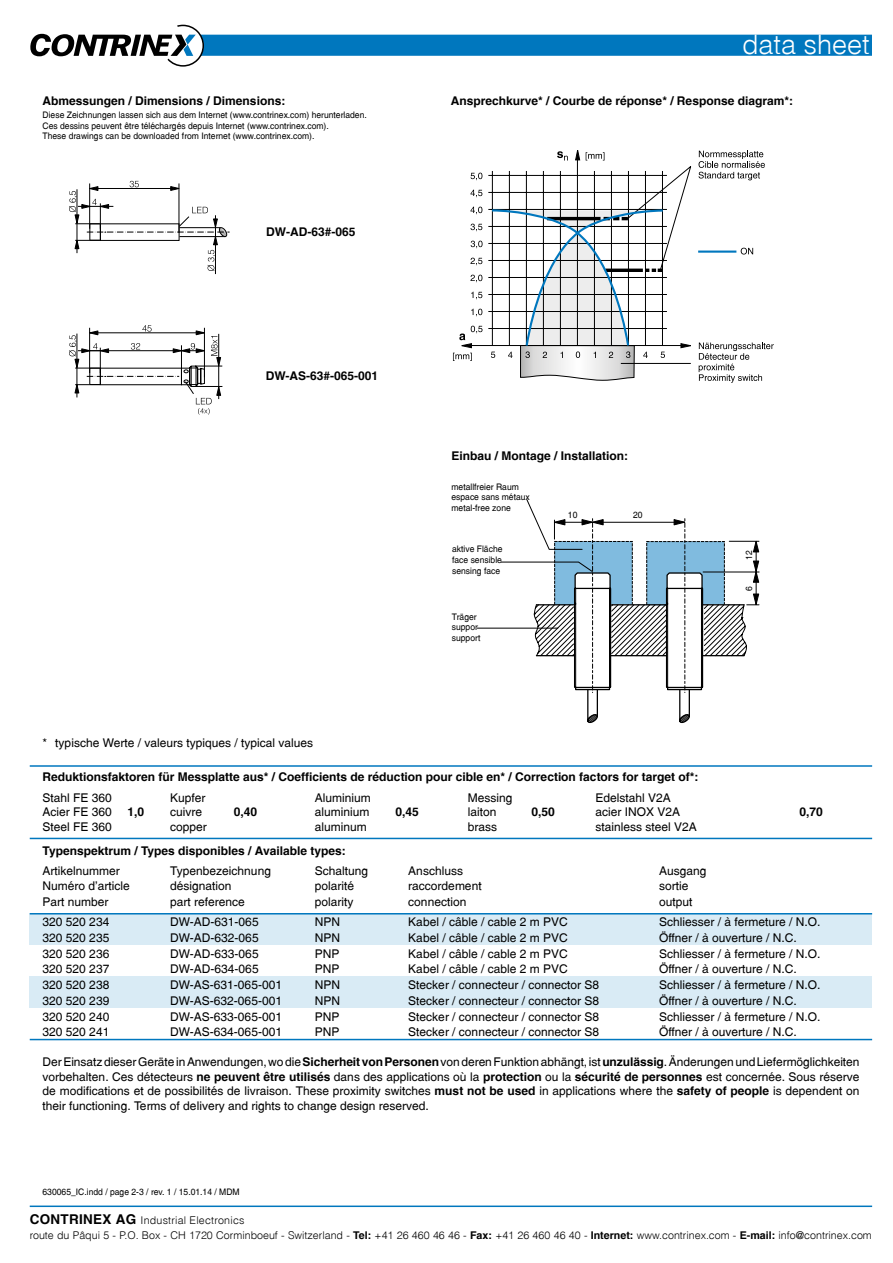
<style>
.page{position:relative;width:893px;height:1263px;background:#fff}
.page>*{position:absolute;margin:0;border:0;box-sizing:border-box;transform-origin:0 0}
.t1{font:27px "Switzerland Light Plain";color:#fff}
.t2{font:12px/14.4px "Switzerland Plain";color:#000;text-align:justify}
.t3{font:700 12px "Switzerland";color:#000}
.t4{font:10.65px/14.7px "Switzerland Light Plain";color:#000}
.t5{font:9px/10.8px "Switzerland Plain";color:#000;scale:.95 1}
.s1{font-family:"Switzerland";font-weight:700}
.s2{font-family:"Switzerland";font-weight:700;font-size:13.5px}
</style>
<div class="page">
<hr style="left:30px;top:765px;width:842px;height:2px;background:#0077be">
<hr style="left:30px;top:838px;width:842px;height:1px;background:#0077be">
<hr style="left:30px;top:1205px;width:842px;height:2px;background:#0077be">
<div style="left:30px;top:914px;width:842px;height:31px;background:#d9ebf5"></div>
<div style="left:30px;top:976px;width:842px;height:32px;background:#d9ebf5"></div>
<hr style="left:30px;top:1039px;width:842px;height:1px;background:#0077be">
<hr style="left:30px;top:913px;width:842px;height:1px;background:#0077be">
<svg style="left:30px;top:25px;width:842px;height:42px"></svg>
<svg style="left:699px;top:343px;width:75px;height:40px"></svg>
<svg style="left:698px;top:151px;width:67px;height:29px"></svg>
<svg style="left:471px;top:309px;width:11px;height:7px"></svg>
<svg style="left:470px;top:275px;width:12px;height:7px"></svg>
<svg style="left:470px;top:258px;width:12px;height:7px"></svg>
<svg style="left:471px;top:292px;width:11px;height:7px"></svg>
<svg style="left:471px;top:241px;width:12px;height:7px"></svg>
<svg style="left:470px;top:224px;width:12px;height:7px"></svg>
<svg style="left:470px;top:207px;width:12px;height:7px"></svg>
<svg style="left:470px;top:190px;width:12px;height:7px"></svg>
<svg style="left:471px;top:173px;width:11px;height:7px"></svg>
<hr style="left:488px;top:328px;width:179px;height:1px;background:#000">
<hr style="left:488px;top:311px;width:179px;height:1px;background:#000">
<hr style="left:488px;top:294px;width:179px;height:1px;background:#000">
<hr style="left:488px;top:277px;width:179px;height:1px;background:#000">
<hr style="left:488px;top:260px;width:179px;height:1px;background:#000">
<hr style="left:488px;top:243px;width:179px;height:1px;background:#000">
<hr style="left:488px;top:226px;width:179px;height:1px;background:#000">
<hr style="left:488px;top:209px;width:179px;height:1px;background:#000">
<hr style="left:488px;top:192px;width:179px;height:1px;background:#000">
<hr style="left:488px;top:175px;width:179px;height:1px;background:#000">
<hr style="left:698px;top:251px;width:38px;height:2px;background:#0077be">
<svg style="left:741px;top:248px;width:12px;height:6px"></svg>
<svg style="left:453px;top:326px;width:29px;height:35px"></svg>
<hr style="left:471px;top:345px;width:213px;height:1px;background:#000">
<svg style="left:490px;top:150px;width:202px;height:231px"></svg>
<hr style="left:215px;top:215px;width:1px;height:59px;background:#000">
<svg style="left:69px;top:181px;width:161px;height:90px"></svg>
<svg style="left:69px;top:325px;width:153px;height:90px"></svg>
<hr style="left:477px;top:628px;width:81px;height:1px;background:#000">
<svg style="left:501px;top:499px;width:258px;height:224px"></svg>
<h1 class="t1" style="left:742px;top:27px;width:129px">data sheet</h1>
<p class="t3" style="left:43px;top:93px;width:244px">Abmessungen / Dimensions / Dimensions:</p>
<p class="t3" style="left:451px;top:93px;width:344px">Ansprechkurve* / Courbe de réponse* / Response diagram*:</p>
<p class="t5" style="left:43px;top:109px;width:343px">Diese Zeichnungen lassen sich aus dem Internet (www.contrinex.com) herunterladen.<br>Ces dessins peuvent être téléchargés depuis Internet (www.contrinex.com).<br>These drawings can be downloaded from Internet (www.contrinex.com).</p>
<p class="t3" style="left:266px;top:224px;width:91px">DW-AD-63#-065</p>
<p class="t3" style="left:266px;top:369px;width:114px">DW-AS-63#-065-001</p>
<p class="t2" style="left:43px;top:736px;width:272px">* typische Werte / valeurs typiques / typical values</p>
<p class="t3" style="left:451px;top:448px;width:178px">Einbau / Montage / Installation:</p>
<p class="t5" style="left:451px;top:481px;width:84px">metallfreier Raum espace sans métaux metal-free zone</p>
<p class="t5" style="left:452px;top:543px;width:55px;text-align:justify">aktive Fläche face sensible sensing face</p>
<p class="t5" style="left:452px;top:611px;width:32px">Träger suppor support</p>
<p class="t5" style="left:568px;top:510px;width:12px">10</p>
<p class="t5" style="left:633px;top:509px;width:12px">20</p>
<p class="t5" style="left:743px;top:560px;width:12px;rotate:-90deg">12</p>
<p class="t5" style="left:743px;top:591px;width:7px;rotate:-90deg">6</p>
<p class="t3" style="left:43px;top:769px;width:657px">Reduktionsfaktoren für Messplatte aus* / Coefficients de réduction pour cible en* / Correction factors for target of*:</p>
<p class="t2" style="left:43px;top:790px;width:71px">Stahl FE 360</p>
<p class="t2" style="left:170px;top:790px;width:37px">Kupfer</p>
<p class="t2" style="left:315px;top:790px;width:58px">Aluminium</p>
<p class="t2" style="left:468px;top:790px;width:46px">Messing</p>
<p class="t2" style="left:595px;top:790px;width:77px">Edelstahl V2A</p>
<p class="t2" style="left:43px;top:804px;width:71px">Acier FE 360</p>
<p class="t3" style="left:128px;top:804px;width:18px">1,0</p>
<p class="t2" style="left:170px;top:804px;width:34px">cuivre</p>
<p class="t3" style="left:234px;top:804px;width:25px">0,40</p>
<p class="t2" style="left:315px;top:804px;width:56px">aluminium</p>
<p class="t3" style="left:396px;top:804px;width:25px">0,45</p>
<p class="t2" style="left:468px;top:804px;width:30px">laiton</p>
<p class="t3" style="left:532px;top:804px;width:25px">0,50</p>
<p class="t2" style="left:595px;top:804px;width:86px">acier INOX V2A</p>
<p class="t3" style="left:799px;top:804px;width:25px">0,70</p>
<p class="t2" style="left:43px;top:819px;width:71px">Steel FE 360</p>
<p class="t2" style="left:170px;top:819px;width:38px">copper</p>
<p class="t2" style="left:315px;top:819px;width:54px">aluminum</p>
<p class="t2" style="left:468px;top:819px;width:31px">brass</p>
<p class="t2" style="left:595px;top:819px;width:103px">stainless steel V2A</p>
<p class="t3" style="left:43px;top:843px;width:305px">Typenspektrum / Types disponibles / Available types:</p>
<p class="t2" style="left:43px;top:863px;width:79px">Artikelnummer</p>
<p class="t2" style="left:170px;top:863px;width:102px">Typenbezeichnung</p>
<p class="t2" style="left:315px;top:863px;width:55px">Schaltung</p>
<p class="t2" style="left:408px;top:863px;width:56px">Anschluss</p>
<p class="t2" style="left:659px;top:863px;width:49px">Ausgang</p>
<p class="t2" style="left:43px;top:879px;width:89px">Numéro d'article</p>
<p class="t2" style="left:170px;top:879px;width:63px">désignation</p>
<p class="t2" style="left:315px;top:879px;width:41px">polarité</p>
<p class="t2" style="left:408px;top:879px;width:75px">raccordement</p>
<p class="t2" style="left:659px;top:879px;width:31px">sortie</p>
<p class="t2" style="left:43px;top:894px;width:68px">Part number</p>
<p class="t2" style="left:170px;top:894px;width:76px">part reference</p>
<p class="t2" style="left:315px;top:894px;width:40px">polarity</p>
<p class="t2" style="left:408px;top:894px;width:60px">connection</p>
<p class="t2" style="left:659px;top:894px;width:35px">output</p>
<p class="t2" style="left:43px;top:914px;width:68px">320 520 234</p>
<p class="t2" style="left:170px;top:914px;width:90px">DW-AD-631-065</p>
<p class="t2" style="left:315px;top:914px;width:27px">NPN</p>
<p class="t2" style="left:408px;top:914px;width:161px">Kabel / câble / cable 2 m PVC</p>
<p class="t2" style="left:659px;top:914px;width:163px">Schliesser / à fermeture / N.O.</p>
<p class="t2" style="left:43px;top:930px;width:68px">320 520 235</p>
<p class="t2" style="left:170px;top:930px;width:90px">DW-AD-632-065</p>
<p class="t2" style="left:315px;top:930px;width:27px">NPN</p>
<p class="t2" style="left:408px;top:930px;width:161px">Kabel / câble / cable 2 m PVC</p>
<p class="t2" style="left:659px;top:930px;width:139px">Öffner / à ouverture / N.C.</p>
<p class="t2" style="left:43px;top:946px;width:68px">320 520 236</p>
<p class="t2" style="left:170px;top:946px;width:90px">DW-AD-633-065</p>
<p class="t2" style="left:315px;top:946px;width:26px">PNP</p>
<p class="t2" style="left:408px;top:946px;width:161px">Kabel / câble / cable 2 m PVC</p>
<p class="t2" style="left:659px;top:946px;width:163px">Schliesser / à fermeture / N.O.</p>
<p class="t2" style="left:43px;top:962px;width:68px">320 520 237</p>
<p class="t2" style="left:170px;top:962px;width:90px">DW-AD-634-065</p>
<p class="t2" style="left:315px;top:962px;width:26px">PNP</p>
<p class="t2" style="left:408px;top:962px;width:161px">Kabel / câble / cable 2 m PVC</p>
<p class="t2" style="left:659px;top:962px;width:139px">Öffner / à ouverture / N.C.</p>
<p class="t2" style="left:43px;top:977px;width:68px">320 520 238</p>
<p class="t2" style="left:170px;top:977px;width:113px">DW-AS-631-065-001</p>
<p class="t2" style="left:315px;top:977px;width:27px">NPN</p>
<p class="t2" style="left:408px;top:977px;width:192px">Stecker / connecteur / connector S8</p>
<p class="t2" style="left:659px;top:977px;width:163px">Schliesser / à fermeture / N.O.</p>
<p class="t2" style="left:43px;top:993px;width:68px">320 520 239</p>
<p class="t2" style="left:170px;top:993px;width:113px">DW-AS-632-065-001</p>
<p class="t2" style="left:315px;top:993px;width:27px">NPN</p>
<p class="t2" style="left:408px;top:993px;width:192px">Stecker / connecteur / connector S8</p>
<p class="t2" style="left:659px;top:993px;width:139px">Öffner / à ouverture / N.C.</p>
<p class="t2" style="left:43px;top:1009px;width:68px">320 520 240</p>
<p class="t2" style="left:170px;top:1009px;width:113px">DW-AS-633-065-001</p>
<p class="t2" style="left:315px;top:1009px;width:26px">PNP</p>
<p class="t2" style="left:408px;top:1009px;width:192px">Stecker / connecteur / connector S8</p>
<p class="t2" style="left:659px;top:1009px;width:163px">Schliesser / à fermeture / N.O.</p>
<p class="t2" style="left:43px;top:1025px;width:68px">320 520 241</p>
<p class="t2" style="left:170px;top:1025px;width:113px">DW-AS-634-065-001</p>
<p class="t2" style="left:315px;top:1025px;width:26px">PNP</p>
<p class="t2" style="left:408px;top:1025px;width:192px">Stecker / connecteur / connector S8</p>
<p class="t2" style="left:659px;top:1025px;width:139px">Öffner / à ouverture / N.C.</p>
<p class="t2" style="left:43px;top:1055px;width:818px">Der Einsatz dieser Geräte in Anwendungen, wo die <span class="s1">Sicherheit von Personen</span> von deren Funktion abhängt, ist <span class="s1">unzulässig</span>. Änderungen und Liefermöglichkeiten vorbehalten. Ces détecteurs <span class="s1">ne peuvent être utilisés</span> dans des applications où la <span class="s1">protection</span> ou la <span class="s1">sécurité de personnes</span> est concernée. Sous réserve de modifications et de possibilités de livraison. These proximity switches <span class="s1">must not be used</span> in applications where the <span class="s1">safety of people</span> is dependent on their functioning. Terms of delivery and rights to change design reserved.</p>
<p class="t5" style="left:43px;top:1186px;width:209px">630065_IC.indd / page 2-3 / rev. 1 / 15.01.14 / MDM</p>
<p class="t4" style="left:30px;top:1213px;width:843px"><span class="s2">CONTRINEX AG</span> Industrial Electronics<br>route du Pâqui 5 - P.O. Box - CH 1720 Corminboeuf - Switzerland - <span class="s1">Tel:</span> +41 26 460 46 46 - <span class="s1">Fax:</span> +41 26 460 46 40 - <span class="s1">Internet:</span> www.contrinex.com - <span class="s1">E-mail:</span> info@contrinex.com</p>
</div>
